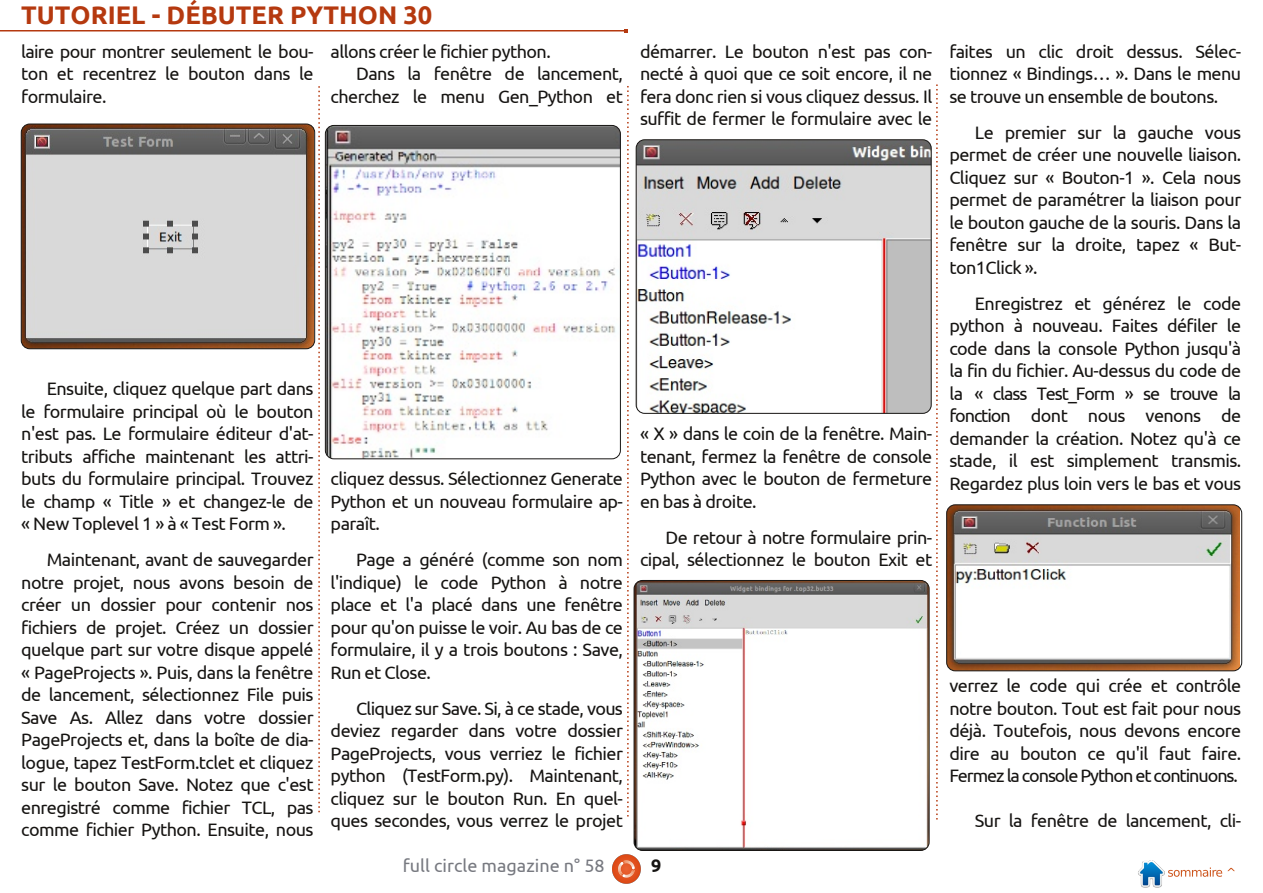
<style>
.page{position:relative;width:1263px;height:893px;background:#fff}
.page>*{position:absolute;margin:0;border:0;box-sizing:border-box;transform-origin:0 0}
.t1{font:700 25.5px "Ubuntu";color:#b5390f}
.t2{font:18px/22.5px "Ubuntu";letter-spacing:-.03em;color:#161412;text-align:justify}
.t3{font:18px "Ubuntu";color:#777980}
.t4{font:700 18px "Ubuntu";color:#161412}
</style>
<div class="page">
<svg style="left:318px;top:86px;width:2px;height:726px"></svg>
<svg style="left:627px;top:86px;width:2px;height:730px"></svg>
<svg style="left:936px;top:84px;width:2px;height:735px"></svg>
<hr style="left:0;top:30px;width:625px;height:1px;background:#b5390f">
<img style="left:612px;top:855px;width:29px;height:28px">
<img style="left:1138px;top:860px;width:27px;height:27px">
<img style="left:21px;top:124px;width:292px;height:225px;border-radius:9px">
<div style="left:21px;top:124px;width:294px;height:225px;border:1px solid #161412;border-radius:9px"></div>
<img style="left:325px;top:125px;width:295px;height:334px;border-radius:9px">
<div style="left:325px;top:125px;width:295px;height:334px;border:1px solid #161412;border-radius:9px"></div>
<img style="left:636px;top:140px;width:295px;height:273px;border-radius:9px">
<div style="left:636px;top:140px;width:295px;height:273px;border:1px solid #161412;border-radius:9px"></div>
<img style="left:634px;top:580px;width:295px;height:270px;border-radius:8px">
<div style="left:634px;top:580px;width:295px;height:270px;border:1px solid #161412;border-radius:8px"></div>
<img style="left:947px;top:505px;width:292px;height:166px">
<div style="left:947px;top:505px;width:295px;height:166px;border:1px solid #161412;border-radius:9px"></div>
<h1 class="t1" style="left:21px;top:0;width:413px">TUTORIEL - DÉBUTER PYTHON 30</h1>
<p class="t2" style="left:21px;top:40px;width:294px">laire pour montrer seulement le bou&shy;ton et recentrez le bouton dans le formulaire.</p>
<p class="t2" style="left:331px;top:40px;width:222px">allons créer le fichier python.</p>
<p class="t2" style="left:356px;top:62px;width:268px">Dans la fenêtre de lancement,</p>
<p class="t2" style="left:331px;top:85px;width:294px">cherchez le menu Gen_Python et</p>
<p class="t2" style="left:640px;top:40px;width:294px">démarrer. Le bouton n'est pas con&shy;necté à quoi que ce soit encore, il ne fera donc rien si vous cliquez dessus. Il suffit de fermer le formulaire avec le</p>
<p class="t2" style="left:21px;top:377px;width:294px;text-indent:26px">Ensuite, cliquez quelque part dans le formulaire principal où le bouton n'est pas. Le formulaire éditeur d'at&shy;tributs affiche maintenant les attri&shy;buts du formulaire principal. Trouvez le champ « Title » et changez-le de « New Toplevel 1 » à « Test Form ».</p>
<p class="t2" style="left:21px;top:548px;width:294px;text-indent:26px">Maintenant, avant de sauvegarder notre projet, nous avons besoin de créer un dossier pour contenir nos fichiers de projet. Créez un dossier quelque part sur votre disque appelé « PageProjects ». Puis, dans la fenêtre de lancement, sélectionnez File puis Save As. Allez dans votre dossier PageProjects et, dans la boîte de dia&shy;logue, tapez TestForm.tclet et cliquez sur le bouton Save. Notez que c'est enregistré comme fichier TCL, pas comme fichier Python. Ensuite, nous</p>
<p class="t2" style="left:331px;top:467px;width:294px">cliquez dessus. Sélectionnez Generate Python et un nouveau formulaire ap&shy;paraît.</p>
<p class="t2" style="left:331px;top:548px;width:294px;text-indent:26px">Page a généré (comme son nom l'indique) le code Python à notre place et l'a placé dans une fenêtre pour qu'on puisse le voir. Au bas de ce formulaire, il y a trois boutons : Save, Run et Close.</p>
<p class="t2" style="left:331px;top:697px;width:294px;text-indent:26px">Cliquez sur Save. Si, à ce stade, vous deviez regarder dans votre dossier PageProjects, vous verriez le fichier python (TestForm.py). Maintenant, cliquez sur le bouton Run. En quel&shy;ques secondes, vous verrez le projet</p>
<p class="t2" style="left:640px;top:422px;width:294px">« X » dans le coin de la fenêtre. Main&shy;tenant, fermez la fenêtre de console Python avec le bouton de fermeture en bas à droite.</p>
<p class="t2" style="left:640px;top:526px;width:294px;text-align:right">De retour à notre formulaire prin&shy;cipal, sélectionnez le bouton Exit et</p>
<p class="t3" style="left:403px;top:855px;width:203px">full circle magazine n° 58</p>
<p class="t4" style="left:651px;top:855px;width:12px">9</p>
<p class="t2" style="left:949px;top:40px;width:293px">faites un clic droit dessus. Sélec&shy;tionnez « Bindings… ». Dans le menu se trouve un ensemble de boutons.</p>
<p class="t2" style="left:949px;top:121px;width:293px;text-indent:26px">Le premier sur la gauche vous permet de créer une nouvelle liaison.<br>Cliquez sur « Bouton-1 ». Cela nous permet de paramétrer la liaison pour le bouton gauche de la souris. Dans la fenêtre sur la droite, tapez « But&shy;ton1Click ».</p>
<p class="t2" style="left:949px;top:292px;width:293px;text-indent:26px">Enregistrez et générez le code python à nouveau. Faites défiler le code dans la console Python jusqu'à la fin du fichier. Au-dessus du code de la « class Test_Form » se trouve la fonction dont nous venons de demander la création. Notez qu'à ce stade, il est simplement transmis.<br>Regardez plus loin vers le bas et vous</p>
<p class="t2" style="left:949px;top:674px;width:293px">verrez le code qui crée et contrôle notre bouton. Tout est fait pour nous déjà. Toutefois, nous devons encore dire au bouton ce qu'il faut faire.<br>Fermez la console Python et continuons.</p>
<p class="t2" style="left:975px;top:809px;width:268px">Sur la fenêtre de lancement, cli-</p>
</div>
